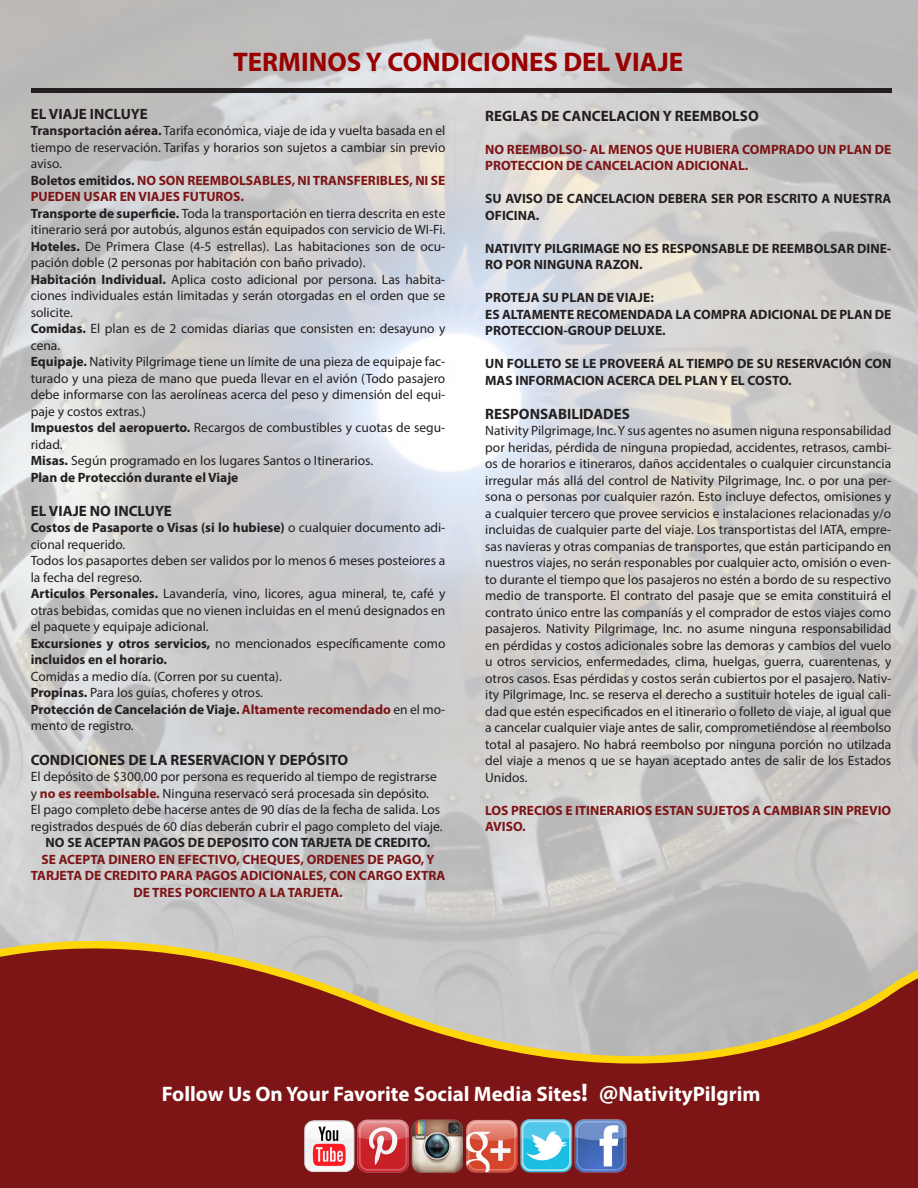
<style>
.page{position:relative;width:918px;height:1188px;background:#fff}
.page>*{position:absolute;margin:0;border:0;box-sizing:border-box;transform-origin:0 0}
.t1{font:700 27px "Myriad Pro";color:#900}
.t2{font:700 21px "Myriad Pro";color:#fff}
.t3{font:700 15px "Myriad Pro";color:#231f20}
.t4{font:13.5px/16.5px "Myriad Pro";color:#231f20}
.t5{font:700 13.5px/16.5px "Myriad Pro";color:#231f20}
.t6{font:700 13.5px/16.5px "Myriad Pro";color:#7d1416}
.s1{font-weight:700}
.s2{color:#231f20}
.s3{font-weight:400}
.s4{color:#7d1416}
.s5{font-weight:700;color:#7d1416}
.s6{font-size:25.5px}
</style>
<div class="page">
<img style="left:0;top:0;width:918px;height:823px">
<svg style="left:0;top:823px;width:918px;height:365px;background:#a57470"></svg>
<img style="left:299px;top:1117px;width:331px;height:56px">
<hr style="left:31px;top:89px;width:860px;height:4px;background:#231f20">
<p class="t1" style="left:233px;top:45px;width:452px">TERMINOS Y CONDICIONES DEL VIAJE</p>
<p class="t3" style="left:31px;top:104px;width:118px">EL VIAJE INCLUYE</p>
<p class="t4" style="left:31px;top:122px;width:416px"><span class="s1">Transportación aérea.</span> Tarifa económica, viaje de ida y vuelta basada en el</p>
<p class="t4" style="left:31px;top:139px;width:416px">tiempo de reservación. Tarifas y horarios son sujetos a cambiar sin previo aviso.</p>
<p class="t6" style="left:31px;top:171px;width:416px"><span class="s2">Boletos emitidos.</span> NO SON REEMBOLSABLES, NI TRANSFERIBLES, NI SE</p>
<p class="t6" style="left:31px;top:188px;width:215px">PUEDEN USAR EN VIAJES FUTUROS.</p>
<p class="t4" style="left:31px;top:205px;width:416px"><span class="s1">Transporte de superficie.</span> Toda la transportación en tierra descrita en este</p>
<p class="t4" style="left:31px;top:221px;width:416px">itinerario será por autobús, algunos están equipados con servicio de WI-Fi.</p>
<p class="t4" style="left:31px;top:238px;width:416px"><span class="s1">Hoteles.</span> De Primera Clase (4-5 estrellas). Las habitaciones son de ocu&shy;pación doble (2 personas por habitación con baño privado).</p>
<p class="t4" style="left:31px;top:271px;width:416px;text-align:justify"><span class="s1">Habitación Individual.</span> Aplica costo adicional por persona. Las habita&shy;ciones individuales están limitadas y serán otorgadas en el orden que se solicite.</p>
<p class="t4" style="left:31px;top:320px;width:416px"><span class="s1">Comidas.</span> El plan es de 2 comidas diarias que consisten en: desayuno y cena.</p>
<p class="t4" style="left:31px;top:353px;width:416px;text-align:justify"><span class="s1">Equipaje.</span> Nativity Pilgrimage tiene un límite de una pieza de equipaje fac&shy;turado y una pieza de mano que pueda llevar en el avión (Todo pasajero debe informarse con las aerolíneas acerca del peso y dimensión del equi&shy;paje y costos extras.)</p>
<p class="t4" style="left:31px;top:419px;width:416px"><span class="s1">Impuestos del aeropuerto.</span> Recargos de combustibles y cuotas de segu&shy;ridad.</p>
<p class="t4" style="left:31px;top:452px;width:344px"><span class="s1">Misas.</span> Según programado en los lugares Santos o Itinerarios.</p>
<p class="t5" style="left:31px;top:468px;width:209px">Plan de Protección durante el Viaje</p>
<p class="t3" style="left:31px;top:501px;width:143px">EL VIAJE NO INCLUYE</p>
<p class="t4" style="left:31px;top:519px;width:416px"><span class="s1">Costos de Pasaporte o Visas (si lo hubiese)</span> o cualquier documento adi&shy;cional requerido.</p>
<p class="t4" style="left:31px;top:552px;width:416px">Todos los pasaportes deben ser validos por lo menos 6 meses posteiores a la fecha del regreso.</p>
<p class="t4" style="left:31px;top:585px;width:416px;text-align:justify"><span class="s1">Articulos Personales.</span> Lavandería, vino, licores, agua mineral, te, café y otras bebidas, comidas que no vienen incluidas en el menú designados en el paquete y equipaje adicional.</p>
<p class="t5" style="left:31px;top:635px;width:416px">Excursiones y otros servicios, <span class="s3">no mencionados específicamente como </span>incluidos en el horario.</p>
<p class="t4" style="left:31px;top:668px;width:253px">Comidas a medio día. (Corren por su cuenta).</p>
<p class="t4" style="left:31px;top:684px;width:234px"><span class="s1">Propinas.</span> Para los guías, choferes y otros.</p>
<p class="t5" style="left:31px;top:701px;width:416px">Protección de Cancelación de Viaje. <span class="s4">Altamente recomendado</span> <span class="s3">en el mo&shy;mento de registro.</span></p>
<p class="t3" style="left:31px;top:750px;width:319px">CONDICIONES DE LA RESERVACION Y DEPÓSITO</p>
<p class="t4" style="left:31px;top:768px;width:408px">El depósito de $300.00 por persona es requerido al tiempo de registrarse</p>
<p class="t4" style="left:31px;top:785px;width:400px">y <span class="s5">no es reembolsable.</span> Ninguna reservacó será procesada sin depósito.</p>
<p class="t4" style="left:31px;top:801px;width:411px">El pago completo debe hacerse antes de 90 días de la fecha de salida. Los</p>
<p class="t4" style="left:31px;top:818px;width:413px">registrados después de 60 días deberán cubrir el pago completo del viaje.</p>
<p class="t5" style="left:46px;top:834px;width:386px">NO SE ACEPTAN PAGOS DE DEPOSITO CON TARJETA DE CREDITO.</p>
<p class="t6" style="left:42px;top:850px;width:395px">SE ACEPTA DINERO EN EFECTIVO, CHEQUES, ORDENES DE PAGO, Y</p>
<p class="t6" style="left:31px;top:867px;width:416px;text-align:center">TARJETA DE CREDITO PARA PAGOS ADICIONALES, CON CARGO EXTRA<br>DE TRES PORCIENTO A LA TARJETA.</p>
<p class="t3" style="left:485px;top:106px;width:275px">REGLAS DE CANCELACION Y REEMBOLSO</p>
<p class="t6" style="left:485px;top:140px;width:408px">NO REEMBOLSO- AL MENOS QUE HUBIERA COMPRADO UN PLAN DE<br>PROTECCION DE CANCELACION ADICIONAL.</p>
<p class="t5" style="left:485px;top:190px;width:408px">SU AVISO DE CANCELACION DEBERA SER POR ESCRITO A NUESTRA<br>OFICINA.</p>
<p class="t5" style="left:485px;top:239px;width:408px">NATIVITY PILGRIMAGE NO ES RESPONSABLE DE REEMBOLSAR DINE-<br>RO POR NINGUNA RAZON.</p>
<p class="t5" style="left:485px;top:289px;width:170px">PROTEJA SU PLAN DE VIAJE:</p>
<p class="t5" style="left:485px;top:305px;width:408px">ES ALTAMENTE RECOMENDADA LA COMPRA ADICIONAL DE PLAN DE<br>PROTECCION-GROUP DELUXE.</p>
<p class="t5" style="left:485px;top:355px;width:408px">UN FOLLETO SE LE PROVEERÁ AL TIEMPO DE SU RESERVACIÓN CON<br>MAS INFORMACION ACERCA DEL PLAN Y EL COSTO.</p>
<p class="t3" style="left:485px;top:404px;width:146px">RESPONSABILIDADES</p>
<p class="t4" style="left:485px;top:422px;width:408px;text-align:justify">Nativity Pilgrimage, Inc. Y sus agentes no asumen niguna responsabilidad por heridas, pérdida de ninguna propiedad, accidentes, retrasos, cambi&shy;os de horarios e itineraros, daños accidentales o cualquier circunstancia irregular más allá del control de Nativity Pilgrimage, Inc. o por una per&shy;sona o personas por cualquier razón. Esto incluye defectos, omisiones y a cualquier tercero que provee servicios e instalaciones relacionadas y/o incluidas de cualquier parte del viaje. Los transportistas del IATA, empre&shy;sas navieras y otras companias de transportes, que están participando en nuestros viajes, no serán responables por cualquier acto, omisión o even&shy;to durante el tiempo que los pasajeros no estén a bordo de su respectivo medio de transporte. El contrato del pasaje que se emita constituirá el contrato único entre las companíás y el comprador de estos viajes como pasajeros. Nativity Pilgrimage, Inc. no asume ninguna responsabilidad en pérdidas y costos adicionales sobre las demoras y cambios del vuelo u otros servicios, enfermedades, clima, huelgas, guerra, cuarentenas, y otros casos. Esas pérdidas y costos serán cubiertos por el pasajero. Nativ&shy;ity Pilgrimage, Inc. se reserva el derecho a sustituir hoteles de igual cali&shy;dad que estén especificados en el itinerario o folleto de viaje, al igual que a cancelar cualquier viaje antes de salir, comprometiéndose al reembolso total al pasajero. No habrá reembolso por ninguna porción no utilzada del viaje a menos q ue se hayan aceptado antes de salir de los Estados Unidos.</p>
<p class="t6" style="left:485px;top:801px;width:408px">LOS PRECIOS E ITINERARIOS ESTAN SUJETOS A CAMBIAR SIN PREVIO<br>AVISO.</p>
<p class="t2" style="left:162px;top:1080px;width:600px">Follow Us On Your Favorite Social Media Sites<span class="s6">! @</span>NativityPilgrim</p>
</div>
